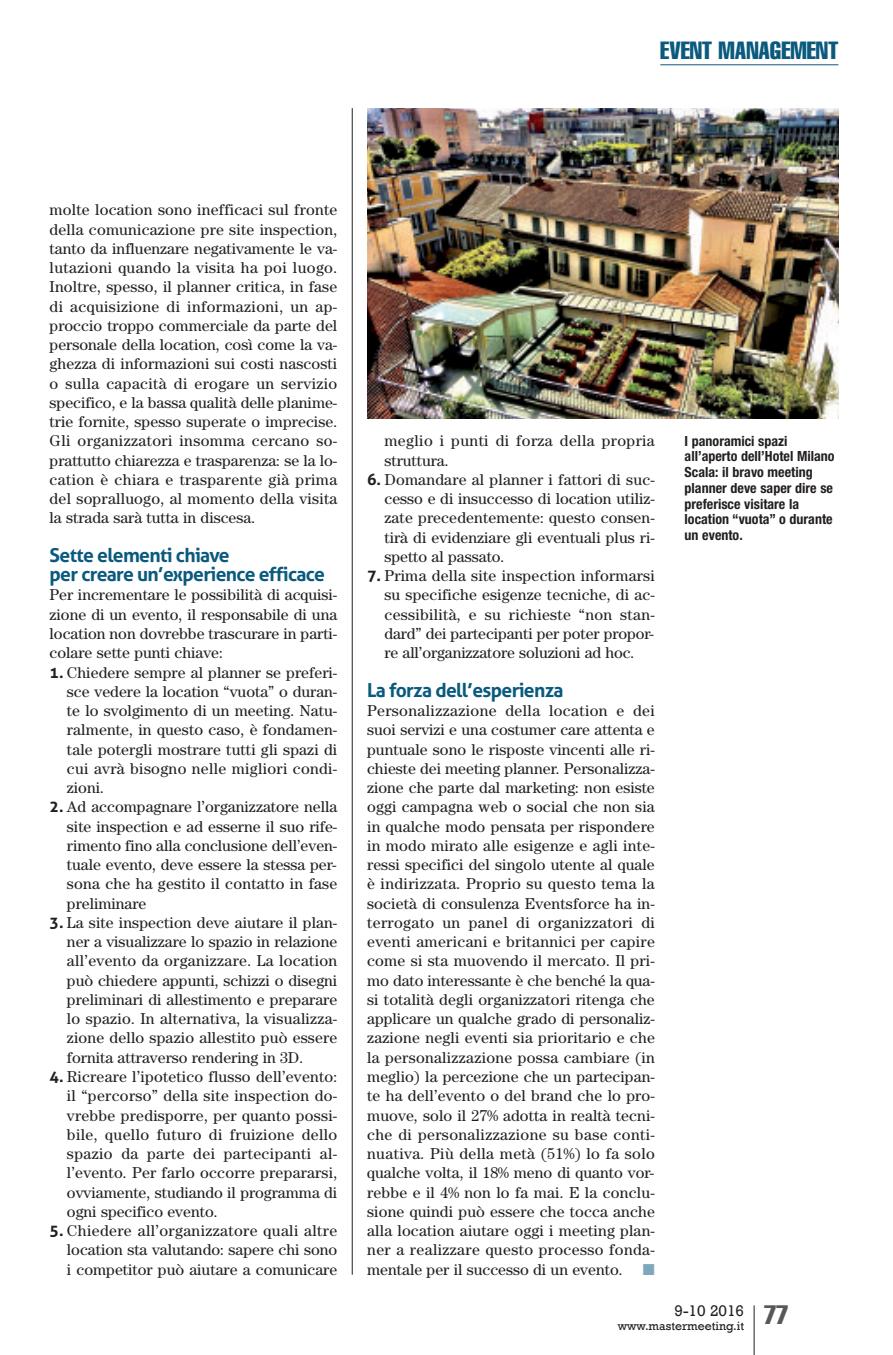
<style>
.page{position:relative;width:893px;height:1355px;background:#fff}
.page>*{position:absolute;margin:0;border:0;box-sizing:border-box;transform-origin:0 0}
.t1{font:extra-condensed 24.5px "Helvetica";color:#0a5a7e}
.t2{font:700 19.25px/19.2px "Aller";letter-spacing:-.035em;color:#0a5a7e}
.t3{font:15.75px/19.2px "Century";color:#231f20;text-align:justify}
.t4{font:15.75px/19.2px "Century";letter-spacing:.025em;color:#231f20}
.t5{font:15.75px "Rockwell";color:#231f20}
.t6{font:15.75px "Zapf Dingbats";color:#7fa8bc}
.t7{font:700 condensed 14px/15.8px "Helvetica Neue";color:#231f20}
.t8{font:12.25px "Rockwell";color:#231f20}
.s1{font-family:"Aller";font-weight:700}
</style>
<div class="page">
<hr style="left:754px;top:1305px;width:1px;height:49px;background:#231f20">
<hr style="left:660px;top:64px;width:178px;height:1px;background:#0a5a7e">
<hr style="left:352px;top:108px;width:1px;height:1166px;background:#231f20">
<img style="left:367px;top:108px;width:471px;height:310px">
<h1 class="t1" style="left:660px;top:42px;width:180px">EVENT MANAGEMENT</h1>
<p class="t3" style="left:50px;top:202px;width:289px">molte location sono inefficaci sul fronte della comunicazione pre site inspection, tanto da influenzare negativamente le va&shy;lutazioni quando la visita ha poi luogo.<br>Inoltre, spesso, il planner critica, in fase di acquisizione di informazioni, un ap&shy;proccio troppo commerciale da parte del personale della location, così come la va&shy;ghezza di informazioni sui costi nascosti o sulla capacità di erogare un servizio specifico, e la bassa qualità delle planime&shy;trie fornite, spesso superate o imprecise.<br>Gli organizzatori insomma cercano so&shy;prattutto chiarezza e trasparenza: se la lo&shy;cation è chiara e trasparente già prima del sopralluogo, al momento della visita la strada sarà tutta in discesa.</p>
<p class="t2" style="left:50px;top:545px;width:277px">Sette elementi chiave<br>per creare un’experience efficace</p>
<p class="t3" style="left:50px;top:587px;width:289px">Per incrementare le possibilità di acquisi&shy;zione di un evento, il responsabile di una location non dovrebbe trascurare in parti&shy;colare sette punti chiave:</p>
<p class="t3" style="left:67px;top:664px;width:272px;text-indent:-17px"><span class="s1">1.</span> Chiedere sempre al planner se preferi&shy;sce vedere la location “vuota” o duran&shy;te lo svolgimento di un meeting. Natu&shy;ralmente, in questo caso, è fondamen&shy;tale potergli mostrare tutti gli spazi di cui avrà bisogno nelle migliori condi&shy;zioni.</p>
<p class="t3" style="left:67px;top:798px;width:272px;text-indent:-17px"><span class="s1">2.</span> Ad accompagnare l’organizzatore nella site inspection e ad esserne il suo rife&shy;rimento fino alla conclusione dell’even&shy;tuale evento, deve essere la stessa per&shy;sona che ha gestito il contatto in fase preliminare</p>
<p class="t3" style="left:67px;top:914px;width:272px;text-indent:-17px"><span class="s1">3.</span> La site inspection deve aiutare il plan&shy;ner a visualizzare lo spazio in relazione all’evento da organizzare. La location può chiedere appunti, schizzi o disegni preliminari di allestimento e preparare lo spazio. In alternativa, la visualizza&shy;zione dello spazio allestito può essere fornita attraverso rendering in 3D.</p>
<p class="t3" style="left:67px;top:1068px;width:272px;text-indent:-17px"><span class="s1">4.</span> Ricreare l’ipotetico flusso dell’evento: il “percorso” della site inspection do&shy;vrebbe predisporre, per quanto possi&shy;bile, quello futuro di fruizione dello spazio da parte dei partecipanti al&shy;l’evento. Per farlo occorre prepararsi, ovviamente, studiando il programma di ogni specifico evento.</p>
<p class="t3" style="left:67px;top:1222px;width:272px;text-indent:-17px"><span class="s1">5.</span> Chiedere all’organizzatore quali altre location sta valutando: sapere chi sono i competitor può aiutare a comunicare</p>
<p class="t4" style="left:384px;top:433px;width:272px">meglio i punti di forza della propria struttura.</p>
<p class="t3" style="left:384px;top:471px;width:272px;text-indent:-17px"><span class="s1">6.</span> Domandare al planner i fattori di suc&shy;cesso e di insuccesso di location utiliz&shy;zate precedentemente: questo consen&shy;tirà di evidenziare gli eventuali plus ri&shy;spetto al passato.</p>
<p class="t3" style="left:384px;top:567px;width:272px;text-indent:-17px"><span class="s1">7.</span> Prima della site inspection informarsi su specifiche esigenze tecniche, di ac&shy;cessibilità, e su richieste “non stan&shy;dard” dei partecipanti per poter propor&shy;re all’organizzatore soluzioni ad hoc.</p>
<p class="t2" style="left:367px;top:680px;width:198px">La forza dell’esperienza</p>
<p class="t3" style="left:367px;top:702px;width:289px">Personalizzazione della location e dei suoi servizi e una costumer care attenta e puntuale sono le risposte vincenti alle ri&shy;chieste dei meeting planner. Personalizza&shy;zione che parte dal marketing: non esiste oggi campagna web o social che non sia in qualche modo pensata per rispondere in modo mirato alle esigenze e agli inte&shy;ressi specifici del singolo utente al quale è indirizzata. Proprio su questo tema la società di consulenza Eventsforce ha in&shy;terrogato un panel di organizzatori di eventi americani e britannici per capire come si sta muovendo il mercato. Il pri&shy;mo dato interessante è che benché la qua&shy;si totalità degli organizzatori ritenga che applicare un qualche grado di personaliz&shy;zazione negli eventi sia prioritario e che la personalizzazione possa cambiare (in meglio) la percezione che un partecipan&shy;te ha dell’evento o del brand che lo pro&shy;muove, solo il 27% adotta in realtà tecni&shy;che di personalizzazione su base conti&shy;nuativa. Più della metà (51%) lo fa solo qualche volta, il 18% meno di quanto vor&shy;rebbe e il 4% non lo fa mai. E la conclu&shy;sione quindi può essere che tocca anche alla location aiutare oggi i meeting plan&shy;ner a realizzare questo processo fonda&shy;mentale per il successo di un evento.</p>
<p class="t6" style="left:643px;top:1259px;width:13px">■</p>
<p class="t7" style="left:685px;top:434px;width:151px">I panoramici spazi all’aperto dell’Hotel Milano<br>Scala: il bravo meeting planner deve saper dire se preferisce visitare la location “vuota” o durante un evento.</p>
<p class="t5" style="left:674px;top:1300px;width:71px">9-10 2016</p>
<p class="t8" style="left:618px;top:1318px;width:172px">www.mastermeeting.it <sup>77</sup></p>
</div>
